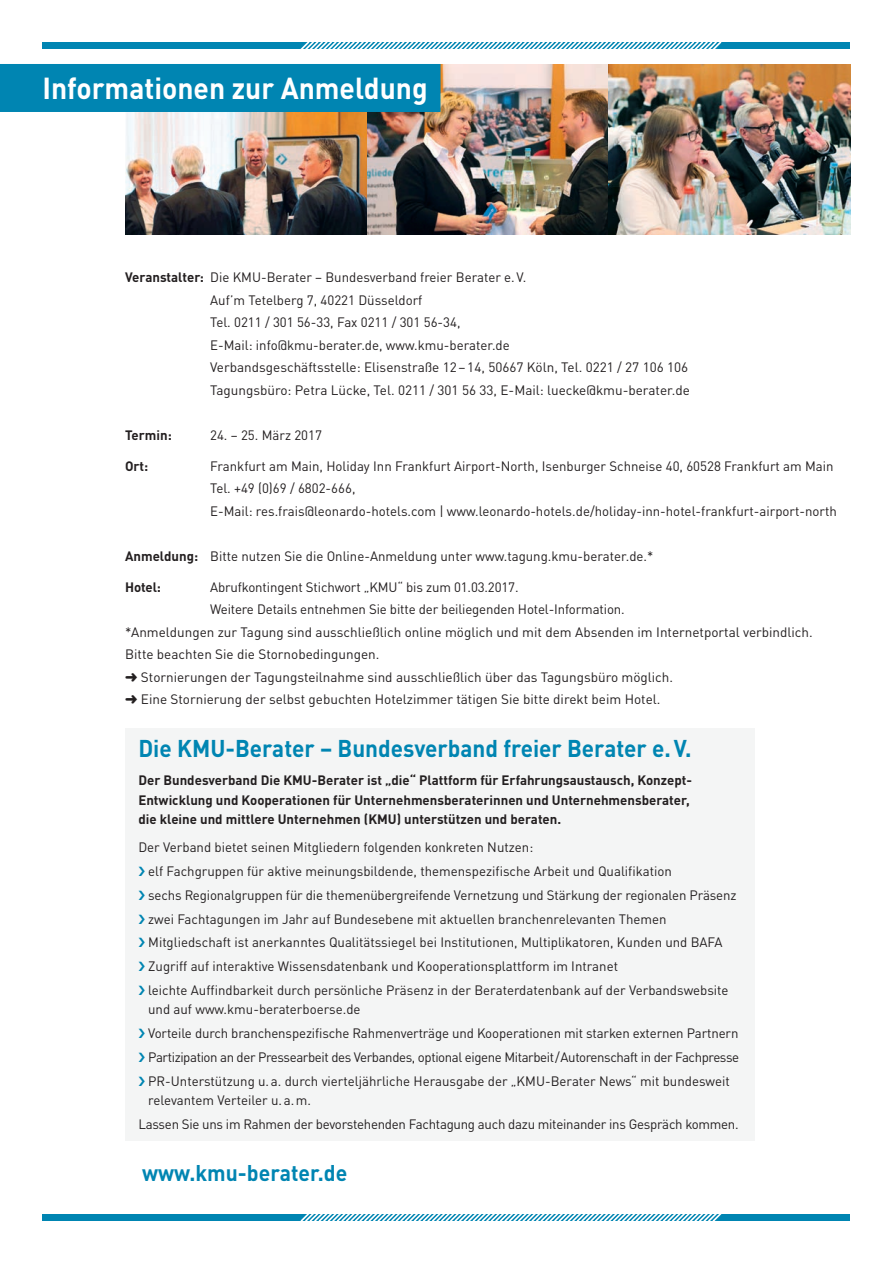
<style>
.page{position:relative;width:893px;height:1263px;background:#fff}
.page>*{position:absolute;margin:0;border:0;box-sizing:border-box;transform-origin:0 0}
.t1{font:700 30px "DINOT";color:#fff;scale:.94 1}
.t2{font:700 24px "DINOT";color:#0085b2;scale:.94 1}
.t3{font:700 22.5px "DINOT";color:#0085b2;scale:.94 1}
.t4{font:13.5px/23.7px "DINOT";color:#231f20}
.t5{font:700 13.5px/19.5px "DINOT";color:#231f20}
.t6{font:13.5px/23.7px "DINOT";letter-spacing:-.02em;color:#231f20}
.s1{font-weight:700}
</style>
<div class="page">
<img style="left:367px;top:64px;width:483px;height:170px">
<img style="left:125px;top:112px;width:242px;height:122px">
<div style="left:125px;top:728px;width:629px;height:412px;background:#f4f5f5"></div>
<div style="left:0;top:64px;width:440px;height:48px;background:#0085b2"></div>
<div style="left:43px;top:43px;width:807px;height:6px;background:#0085b2"></div>
<svg style="left:300px;top:43px;width:421px;height:6px"></svg>
<div style="left:43px;top:1214px;width:807px;height:6px;background:#0085b2"></div>
<svg style="left:301px;top:1214px;width:421px;height:6px"></svg>
<h1 class="t1" style="left:43px;top:69px;width:411px">Informationen zur Anmeldung</h1>
<p class="t4" style="left:210px;top:266px;width:481px;line-height:22.5px;text-indent:-85px"><span class="s1">Veranstalter:</span> Die KMU-Berater – Bundesverband freier Berater e.V.<br>Auf’m Tetelberg 7, 40221 Düsseldorf<br>Tel. 0211 / 301 56-33, Fax 0211 / 301 56-34,<br>E-Mail: info@kmu-berater.de, www.kmu-berater.de<br>Verbandsgeschäftsstelle: Elisenstraße 12–14, 50667 Köln, Tel. 0221 / 27 106 106<br>Tagungsbüro: Petra Lücke, Tel. 0211 / 301 56 33, E-Mail: luecke@kmu-berater.de</p>
<p class="t5" style="left:125px;top:424px;width:48px">Termin:</p>
<p class="t4" style="left:210px;top:423px;width:113px">24. – 25. März 2017</p>
<p class="t5" style="left:125px;top:455px;width:25px">Ort:</p>
<p class="t4" style="left:210px;top:454px;width:628px;line-height:22.5px">Frankfurt am Main, Holiday Inn Frankfurt Airport-North, Isenburger Schneise 40, 60528 Frankfurt am Main<br>Tel. +49 (0)69 / 6802-666,<br>E-Mail: res.frais@leonardo-hotels.com | www.leonardo-hotels.de/holiday-inn-hotel-frankfurt-airport-north</p>
<p class="t4" style="left:125px;top:544px;width:530px"><span class="s1">Anmeldung:</span> Bitte nutzen Sie die Online-Anmeldung unter www.tagung.kmu-berater.de.*</p>
<p class="t5" style="left:125px;top:576px;width:37px">Hotel:</p>
<p class="t4" style="left:210px;top:575px;width:310px">Abrufkontingent Stichwort „KMU“ bis zum 01.03.2017.</p>
<p class="t4" style="left:210px;top:597px;width:416px">Weitere Details entnehmen Sie bitte der beiliegenden Hotel-Information.</p>
<p class="t4" style="left:125px;top:620px;width:689px">*Anmeldungen zur Tagung sind ausschließlich online möglich und mit dem Absenden im Internetportal verbindlich.</p>
<p class="t4" style="left:125px;top:642px;width:256px">Bitte beachten Sie die Stornobedingungen.</p>
<p class="t4" style="left:141px;top:665px;width:534px">Stornierungen der Tagungsteilnahme sind ausschließlich über das Tagungsbüro möglich.</p>
<p class="t4" style="left:141px;top:687px;width:521px">Eine Stornierung der selbst gebuchten Hotelzimmer tätigen Sie bitte direkt beim Hotel.</p>
<h2 class="t2" style="left:138px;top:733px;width:590px">Die KMU-Berater – Bundesverband freier Berater e.V.</h2>
<p class="t5" style="left:138px;top:770px;width:555px">Der Bundesverband Die KMU-Berater ist „die“ Plattform für Erfahrungsaustausch, Konzept-<br>Entwicklung und Kooperationen für Unternehmensberaterinnen und Unternehmensberater, die kleine und mittlere Unternehmen (KMU) unterstützen und beraten.</p>
<p class="t4" style="left:148px;top:835px;width:590px;text-indent:-10px">Der Verband bietet seinen Mitgliedern folgenden konkreten Nutzen:<br>elf Fachgruppen für aktive meinungsbildende, themenspezifische Arbeit und Qualifikation<br>sechs Regionalgruppen für die themenübergreifende Vernetzung und Stärkung der regionalen Präsenz zwei Fachtagungen im Jahr auf Bundesebene mit aktuellen branchenrelevanten Themen Mitgliedschaft ist anerkanntes Qualitätssiegel bei Institutionen, Multiplikatoren, Kunden und BAFA Zugriff auf interaktive Wissensdatenbank und Kooperationsplattform im Intranet<br>leichte Auffindbarkeit durch persönliche Präsenz in der Beraterdatenbank auf der Verbandswebsite</p>
<p class="t4" style="left:148px;top:997px;width:592px">und auf www.kmu-beraterboerse.de<br>Vorteile durch branchenspezifische Rahmenverträge und Kooperationen mit starken externen Partnern Partizipation an der Pressearbeit des Verbandes, optional eigene Mitarbeit/Autorenschaft in der Fachpresse PR-Unterstützung u.a. durch vierteljährliche Herausgabe der „KMU-Berater News“ mit bundesweit</p>
<p class="t6" style="left:138px;top:1088px;width:602px;text-indent:10px">relevantem Verteiler u.a.m.<br>Lassen Sie uns im Rahmen der bevorstehenden Fachtagung auch dazu miteinander ins Gespräch kommen.</p>
<h3 class="t3" style="left:142px;top:1158px;width:220px">www.kmu-berater.de</h3>
</div>
